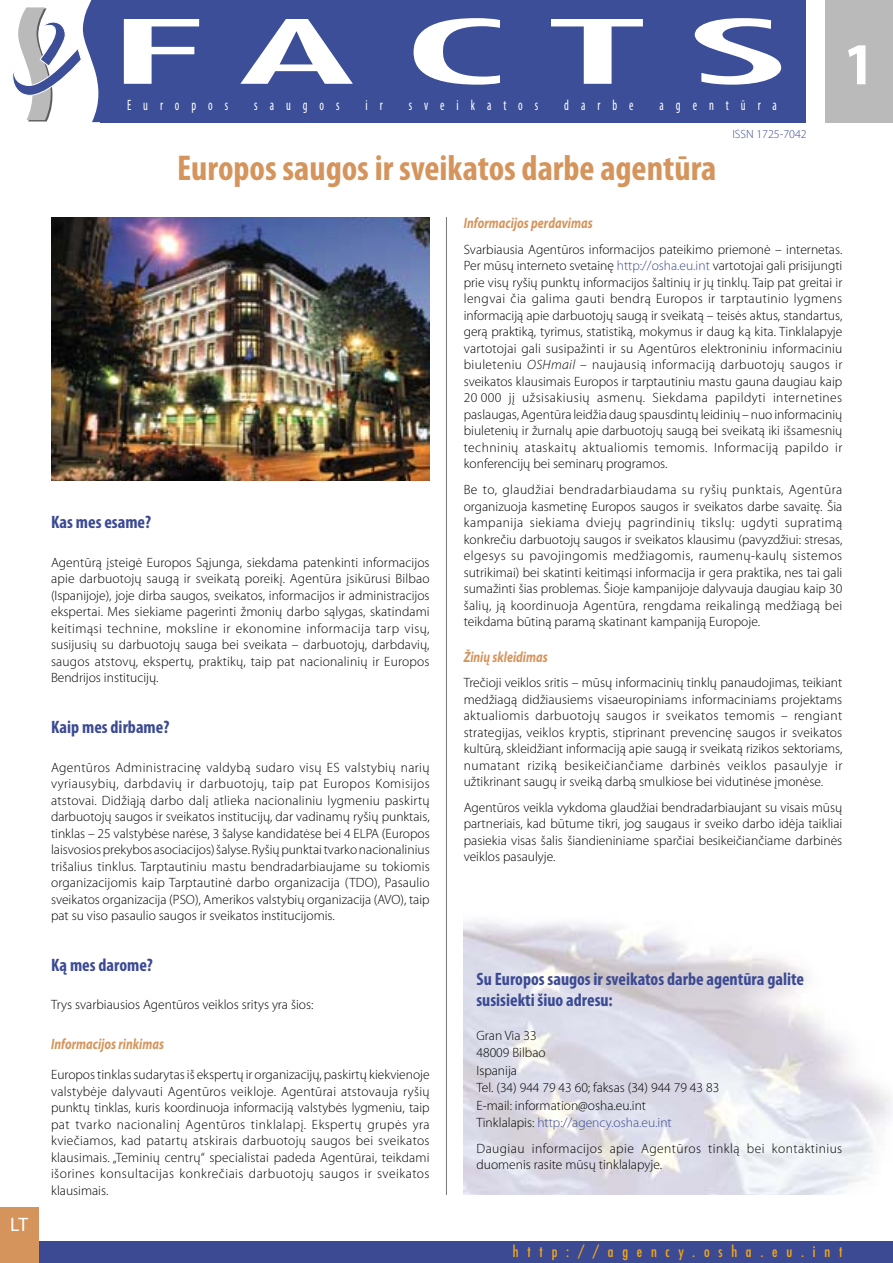
<style>
.page{position:relative;width:893px;height:1263px;background:#fff}
.page>*{position:absolute;margin:0;border:0;box-sizing:border-box;transform-origin:0 0}
.t1{font:condensed 85.95px "Futura";letter-spacing:.17em;color:#fff;scale:3.23 1}
.t2{font:700 60px "Myriad Pro";color:#fff}
.t3{font:700 condensed 36px "Myriad Pro";color:#d5945b}
.t4{font:19.5px "Myriad Pro";color:#fff}
.t5{font:700 condensed 18px/21px "Myriad Pro";color:#3b4a93}
.t6{font:italic 700 15px "Myriad Pro";color:#d5945b;scale:.8 1}
.t7{font:condensed 15px "Myriad Pro";letter-spacing:1em;color:#fff;scale:.8 1}
.t8{font:condensed 15px "Futura";letter-spacing:.585em;color:#f4a717}
.t9{font:300 13.5px/16.5px "Myriad Pro";color:#000;text-align:justify}
.t10{font:300 13.5px/16.5px "Myriad Pro";letter-spacing:.035em;color:#000}
.t11{font:300 12px "Myriad Pro";color:#3b4a93}
.s1{color:#3b4a93}
.s2{font-style:italic}
</style>
<div class="page">
<img style="left:463px;top:921px;width:429px;height:274px">
<div style="left:100px;top:0;width:706px;height:122px;background:#3b4e97"></div>
<svg style="left:12px;top:0;width:106px;height:123px"></svg>
<div style="left:824px;top:0;width:68px;height:122px;background:#bababa"></div>
<div style="left:0;top:1242px;width:892px;height:21px;background:#3b4a93"></div>
<div style="left:0;top:1208px;width:38px;height:55px;background:#d5945b"></div>
<img style="left:51px;top:217px;width:378px;height:264px">
<hr style="left:446px;top:217px;width:1px;height:978px;background:#777">
<h3 class="t4" style="left:10px;top:1217px;width:20px">LT</h3>
<h1 class="t1" style="left:107px;top:12px;width:212px">FACTS</h1>
<p class="t7" style="left:127px;top:99px;width:128px">Europos</p>
<p class="t7" style="left:254px;top:99px;width:108px">saugos</p>
<p class="t7" style="left:365px;top:99px;width:23px">i r</p>
<p class="t7" style="left:408px;top:99px;width:163px">sveikatos</p>
<p class="t7" style="left:564px;top:99px;width:88px">darbe</p>
<p class="t7" style="left:659px;top:99px;width:148px">agentūra</p>
<h3 class="t3" style="left:177px;top:155px;width:541px">Europos saugos ir sveikatos darbe agentūra</h3>
<p class="t11" style="left:732px;top:130px;width:76px">ISSN 1725-7042</p>
<h2 class="t2" style="left:843px;top:42px;width:34px">1</h2>
<h3 class="t5" style="left:51px;top:513px;width:102px">Kas mes esame?</h3>
<p class="t9" style="left:51px;top:555px;width:380px">Agentūrą įsteigė Europos Sąjunga, siekdama patenkinti informacijos apie darbuotojų saugą ir sveikatą poreikį. Agentūra įsikūrusi Bilbao (Ispanijoje), joje dirba saugos, sveikatos, informacijos ir administracijos ekspertai. Mes siekiame pagerinti žmonių darbo sąlygas, skatindami keitimąsi technine, moksline ir ekonomine informacija tarp visų, susijusių su darbuotojų sauga bei sveikata – darbuotojų, darbdavių, saugos atstovų, ekspertų, praktikų, taip pat nacionalinių ir Europos Bendrijos institucijų.</p>
<h3 class="t5" style="left:51px;top:718px;width:120px">Kaip mes dirbame?</h3>
<p class="t9" style="left:51px;top:760px;width:380px">Agentūros Administracinę valdybą sudaro visų ES valstybių narių vyriausybių, darbdavių ir darbuotojų, taip pat Europos Komisijos atstovai. Didžiąją darbo dalį atlieka nacionaliniu lygmeniu paskirtų darbuotojų saugos ir sveikatos institucijų, dar vadinamų ryšių punktais, tinklas – 25 valstybėse narėse, 3 šalyse kandidatėse bei 4 ELPA (Europos laisvosios prekybos asociacijos) šalyse. Ryšių punktai tvarko nacionalinius trišalius tinklus. Tarptautiniu mastu bendradarbiaujame su tokiomis organizacijomis kaip Tarptautinė darbo organizacija (TDO), Pasaulio sveikatos organizacija (PSO), Amerikos valstybių organizacija (AVO), taip pat su viso pasaulio saugos ir sveikatos institucijomis.</p>
<h3 class="t5" style="left:51px;top:956px;width:103px">Ką mes darome?</h3>
<p class="t9" style="left:51px;top:998px;width:264px">Trys svarbiausios Agentūros veiklos sritys yra šios:</p>
<p class="t6" style="left:51px;top:1039px;width:143px">Informacijos rinkimas</p>
<p class="t9" style="left:51px;top:1068px;width:380px">Europos tinklas sudarytas iš ekspertų ir organizacijų, paskirtų kiekvienoje valstybėje dalyvauti Agentūros veikloje. Agentūrai atstovauja ryšių punktų tinklas, kuris koordinuoja informaciją valstybės lygmeniu, taip pat tvarko nacionalinį Agentūros tinklalapį. Ekspertų grupės yra kviečiamos, kad patartų atskirais darbuotojų saugos bei sveikatos klausimais. „Teminių centrų“ specialistai padeda Agentūrai, teikdami išorines konsultacijas konkrečiais darbuotojų saugos ir sveikatos klausimais.</p>
<p class="t6" style="left:463px;top:218px;width:163px">Informacijos perdavimas</p>
<p class="t9" style="left:463px;top:242px;width:380px">Svarbiausia Agentūros informacijos pateikimo priemonė – internetas.<br>Per mūsų interneto svetainę <span class="s1">http://osha.eu.int</span> vartotojai gali prisijungti prie visų ryšių punktų informacijos šaltinių ir jų tinklų. Taip pat greitai ir lengvai čia galima gauti bendrą Europos ir tarptautinio lygmens informaciją apie darbuotojų saugą ir sveikatą – teisės aktus, standartus, gerą praktiką, tyrimus, statistiką, mokymus ir daug ką kita. Tinklalapyje vartotojai gali susipažinti ir su Agentūros elektroniniu informaciniu biuleteniu <span class="s2">OSHmail</span> – naujausią informaciją darbuotojų saugos ir sveikatos klausimais Europos ir tarptautiniu mastu gauna daugiau kaip 20 000 jį užsisakiusių asmenų. Siekdama papildyti internetines paslaugas, Agentūra leidžia daug spausdintų leidinių – nuo informacinių biuletenių ir žurnalų apie darbuotojų saugą bei sveikatą iki išsamesnių techninių ataskaitų aktualiomis temomis. Informaciją papildo ir konferencijų bei seminarų programos.</p>
<p class="t9" style="left:463px;top:483px;width:380px">Be to, glaudžiai bendradarbiaudama su ryšių punktais, Agentūra organizuoja kasmetinę Europos saugos ir sveikatos darbe savaitę. Šia kampanija siekiama dviejų pagrindinių tikslų: ugdyti supratimą konkrečiu darbuotojų saugos ir sveikatos klausimu (pavyzdžiui: stresas, elgesys su pavojingomis medžiagomis, raumenų-kaulų sistemos sutrikimai) bei skatinti keitimąsi informacija ir gera praktika, nes tai gali sumažinti šias problemas. Šioje kampanijoje dalyvauja daugiau kaip 30 šalių, ją koordinuoja Agentūra, rengdama reikalingą medžiagą bei teikdama būtiną paramą skatinant kampaniją Europoje.</p>
<p class="t6" style="left:463px;top:651px;width:106px">Žinių skleidimas</p>
<p class="t9" style="left:463px;top:676px;width:380px">Trečioji veiklos sritis – mūsų informacinių tinklų panaudojimas, teikiant medžiagą didžiausiems visaeuropiniams informaciniams projektams aktualiomis darbuotojų saugos ir sveikatos temomis – rengiant strategijas, veiklos kryptis, stiprinant prevencinę saugos ir sveikatos kultūrą, skleidžiant informaciją apie saugą ir sveikatą rizikos sektoriams, numatant riziką besikeičiančiame darbinės veiklos pasaulyje ir užtikrinant saugų ir sveiką darbą smulkiose bei vidutinėse įmonėse.</p>
<p class="t9" style="left:463px;top:800px;width:380px">Agentūros veikla vykdoma glaudžiai bendradarbiaujant su visais mūsų partneriais, kad būtume tikri, jog saugaus ir sveiko darbo idėja taikliai pasiekia visas šalis šiandieniniame sparčiai besikeičiančiame darbinės veiklos pasaulyje.</p>
<h3 class="t5" style="left:476px;top:970px;width:329px">Su Europos saugos ir sveikatos darbe agentūra galite susisiekti šiuo adresu:</h3>
<p class="t9" style="left:476px;top:1028px;width:244px;line-height:17.4px;text-align:left">Gran Via 33<br>48009 Bilbao<br>Ispanija<br>Tel. (34) 944 79 43 60; faksas (34) 944 79 43 83<br>E-mail: information@osha.eu.int<br>Tinklalapis: <span class="s1">http://agency.osha.eu.int</span></p>
<p class="t10" style="left:476px;top:1141px;width:367px">Daugiau informacijos apie Agentūros tinklą bei kontaktinius duomenis rasite mūsų tinklalapyje.</p>
<p class="t8" style="left:513px;top:1245px;width:331px">http://agency.osha.eu.int</p>
</div>
